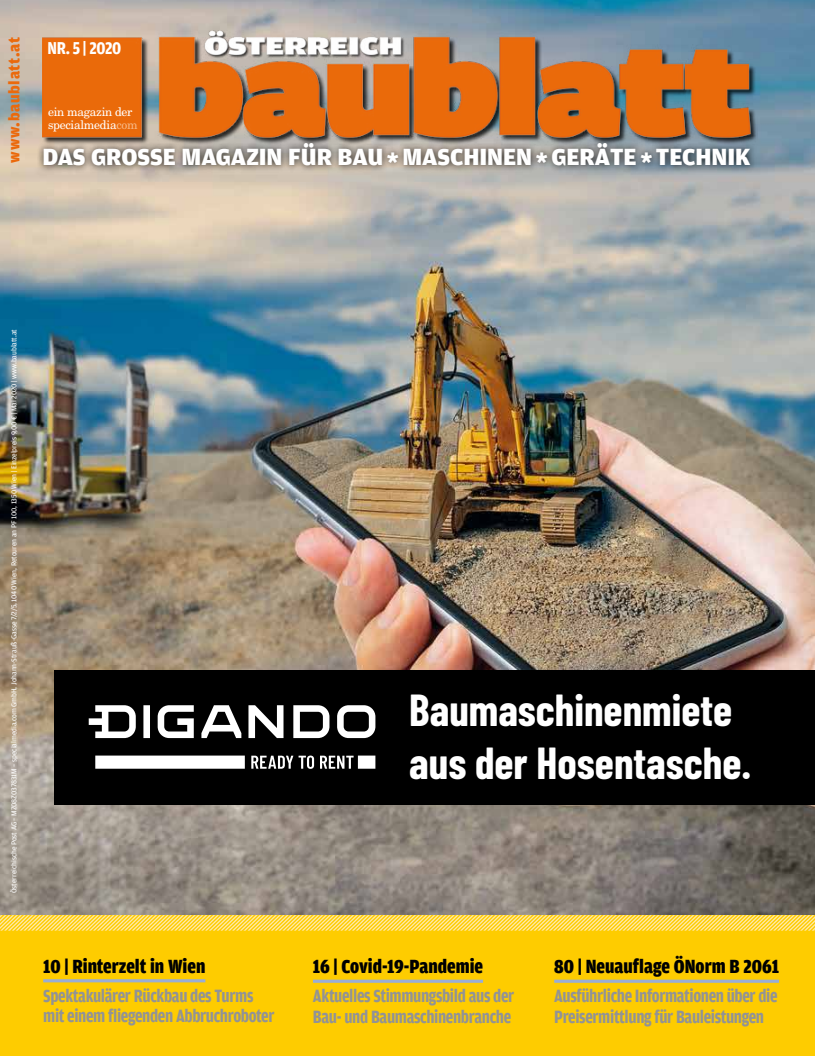
<style>
.page{position:relative;width:815px;height:1056px;background:#fff}
.page>*{position:absolute;margin:0;border:0;box-sizing:border-box;transform-origin:0 0}
.t1{font:700 43.75px/52.5px "Barlow Condensed";color:#fff}
.t2{font:900 24.75px "Amplitude";letter-spacing:-.005em;color:#fff}
.t3{font:900 20.12px "Amplitude Cond";color:#000}
.t4{font:700 18.75px/20.1px "Amplitude Cond";letter-spacing:-.02em;color:#929395;scale:.95 1}
.t5{font:700 18.12px "Amplitude Cond";letter-spacing:-.02em;color:#fff}
.t6{font:900 15.62px "Amplitude";letter-spacing:.045em;color:#eb690b}
.t7{font:11.88px/13.8px "New Century Schlbk LT Std";letter-spacing:-.02em;color:#fff}
.t8{font:7.5px "Amplitude";letter-spacing:-.01em;color:#fff}
.s1{color:#f7b885}
</style>
<div class="page">
<img style="left:0;top:0;width:815px;height:915px">
<div style="left:55px;top:670px;width:760px;height:134px;background:#000"></div>
<svg style="left:89px;top:705px;width:286px;height:64px"></svg>
<img style="left:43px;top:30px;width:714px;height:106px">
<div style="left:37px;top:136px;width:720px;height:37px;background:#000;opacity:.8"></div>
<div style="left:0;top:915px;width:815px;height:141px;background:#fecc00"></div>
<svg style="left:0;top:915px;width:815px;height:16px"></svg>
<hr style="left:43px;top:979px;width:162px;height:3px;background:#99add5">
<hr style="left:313px;top:980px;width:170px;height:3px;background:#99add5">
<hr style="left:554px;top:980px;width:225px;height:3px;background:#99add5">
<svg style="left:387px;top:152px;width:12px;height:10px"></svg>
<svg style="left:536px;top:152px;width:12px;height:10px"></svg>
<svg style="left:641px;top:152px;width:11px;height:10px"></svg>
<p class="t6" style="left:6px;top:163px;width:127px;rotate:-90deg">www.baublatt.at</p>
<p class="t5" style="left:48px;top:38px;width:75px">NR. 5 | 2020</p>
<p class="t7" style="left:48px;top:105px;width:91px">ein magazin der specialmedia<span class="s1">com</span></p>
<h2 class="t2" style="left:43px;top:143px;width:709px">DAS GROSSE MAGAZIN FÜR BAU MASCHINEN GERÄTE TECHNIK</h2>
<p class="t8" style="left:10px;top:893px;width:565px;rotate:-90deg">Österreichische Post AG – MZ08Z037831M – specialmedia.com GmbH, Johann-Strauß-Gasse 7/2/5, 1040 Wien, Retouren an PF 100, 1350 Wien | Einzelpreis 9,00 € | Mai 2020 | www.baublatt.at</p>
<p class="t3" style="left:43px;top:955px;width:164px">10 | Rinterzelt in Wien</p>
<p class="t4" style="left:43px;top:986px;width:245px">Spektakulärer Rückbau des Turms mit einem fliegenden Abbruchroboter</p>
<h1 class="t1" style="left:409px;top:682px;width:343px">Baumaschinenmiete aus der Hosentasche.</h1>
<p class="t3" style="left:313px;top:956px;width:172px">16 | Covid-19-Pandemie</p>
<p class="t4" style="left:313px;top:986px;width:213px">Aktuelles Stimmungsbild aus der<br>Bau- und Baumaschinenbranche</p>
<p class="t3" style="left:554px;top:956px;width:226px">80 | Neuauflage ÖNorm B 2061</p>
<p class="t4" style="left:554px;top:986px;width:237px">Ausführliche Informationen über die<br>Preisermittlung für Bauleistungen</p>
</div>
